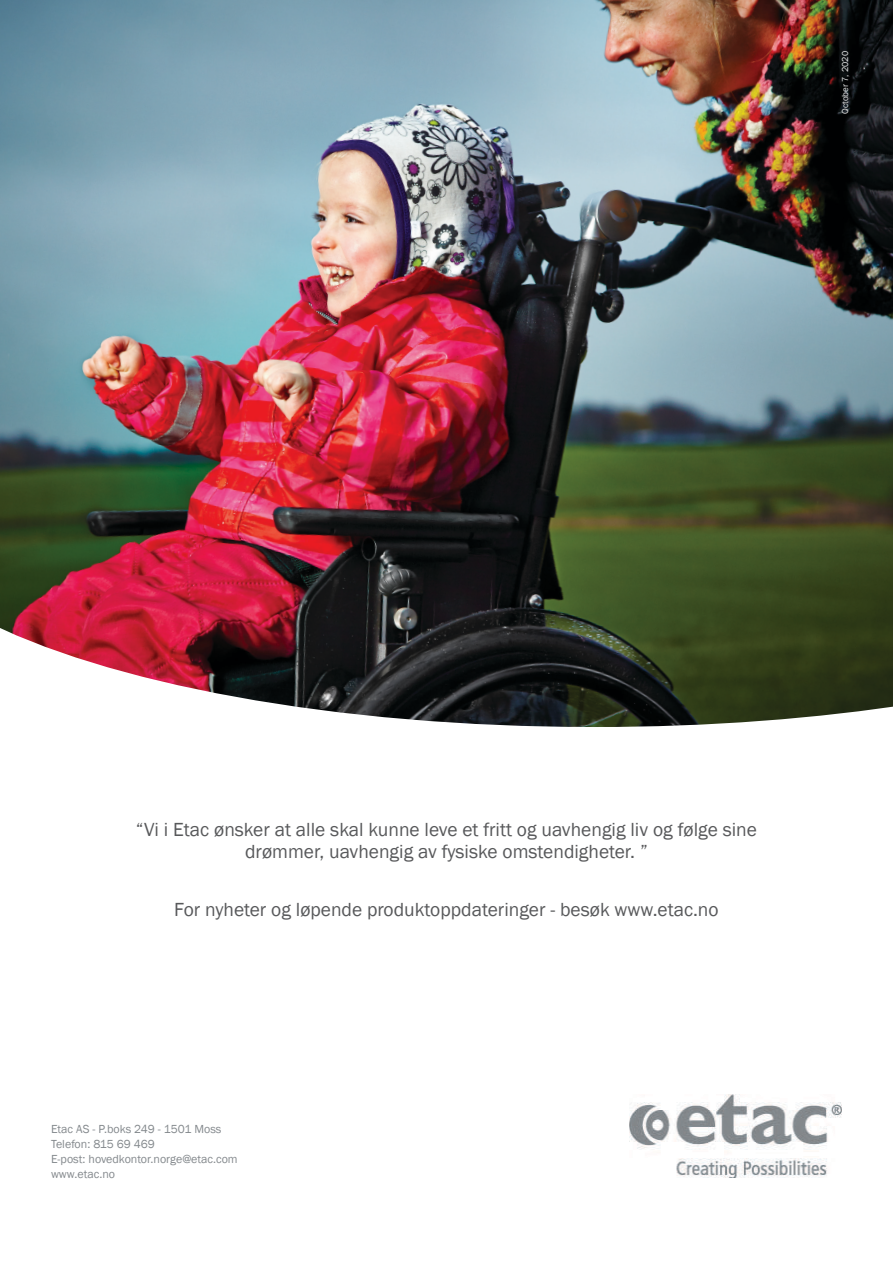
<style>
.page{position:relative;width:893px;height:1263px;background:#fff}
.page>*{position:absolute;margin:0;border:0;box-sizing:border-box;transform-origin:0 0}
.t1{font:19.5px/22.5px "Franklin Gothic";color:#58595b;text-align:center}
.t2{font:12px/15px "Franklin Gothic";color:#84898d}
.t3{font:9px "Franklin Gothic";color:#e7e8e8}
</style>
<div class="page">
<img style="left:0;top:0;width:893px;height:618px">
<svg style="left:0;top:618px;width:893px;height:109px"></svg>
<img style="left:629px;top:1094px;width:213px;height:84px">
<p class="t3" style="left:840px;top:114px;width:64px;rotate:-90deg">October 7, 2020</p>
<p class="t1" style="left:136px;top:818px;width:622px">“Vi i Etac ønsker at alle skal kunne leve et fritt og uavhengig liv og følge sine drømmer, uavhengig av fysiske omstendigheter. ”</p>
<p class="t1" style="left:174px;top:898px;width:546px">For nyheter og løpende produktoppdateringer - besøk www.etac.no</p>
<p class="t2" style="left:51px;top:1122px;width:188px">Etac AS - P.boks 249 - 1501 Moss<br>Telefon: 815 69 469<br>E-post: hovedkontor.norge@etac.com www.etac.no</p>
</div>
